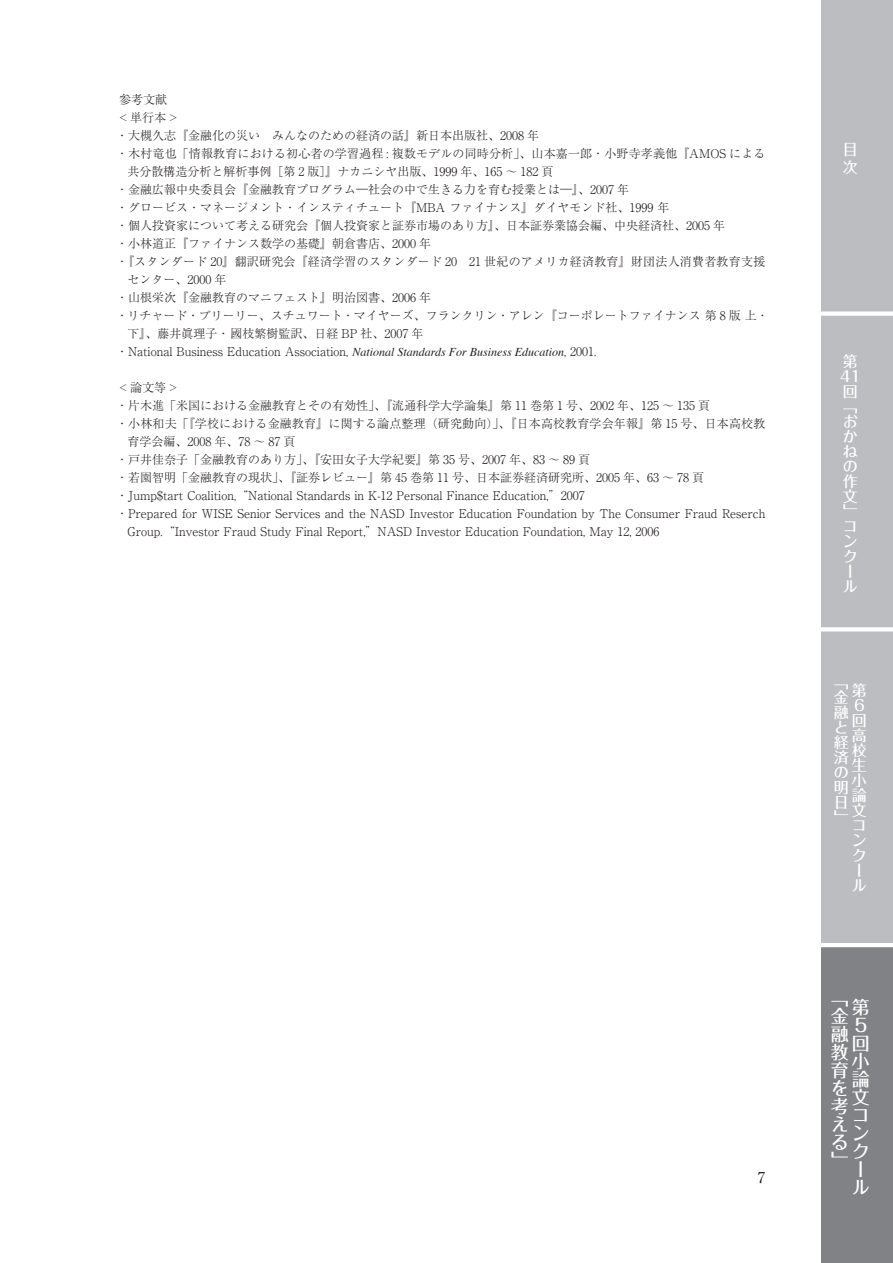
<style>
.page{position:relative;width:893px;height:1263px;background:#fff}
.page>*{position:absolute;margin:0;border:0;box-sizing:border-box;transform-origin:0 0}
.t1{font:500 18px/18px "Folk Pro";color:#fff}
.t2{font:500 15px/15px "Folk Pro";color:#fff}
.t3{font:15px "Ryumin Pro";color:#231f20}
.t4{font:300 12px "Ryumin Pro";color:#231f20}
.t5{font:300 12px "Ryumin Pro";letter-spacing:.02em;color:#231f20}
.s1{font-family:"Times";font-weight:400;font-style:italic}
</style>
<div class="page">
<div style="left:821px;top:0;width:72px;height:316px;background:#bcbdc0"></div>
<div style="left:821px;top:316px;width:72px;height:315px;background:#bcbdc0"></div>
<div style="left:821px;top:631px;width:72px;height:316px;background:#bcbdc0"></div>
<div style="left:821px;top:947px;width:72px;height:316px;background:#808285"></div>
<svg style="left:821px;top:627px;width:72px;height:4px"></svg>
<hr style="left:821px;top:943px;width:72px;height:4px;background:#fff">
<div style="left:821px;top:311px;width:72px;height:5px;background:#fff"></div>
<p class="t4" style="left:119px;top:90px;width:49px">参考文献</p>
<p class="t4" style="left:119px;top:108px;width:60px">&lt; 単行本 &gt;</p>
<p class="t4" style="left:116px;top:126px;width:424px">・大槻久志『金融化の災い　みんなのための経済の話』新日本出版社、2008 年</p>
<p class="t4" style="left:116px;top:144px;width:651px">・木村竜也「情報教育における初心者の学習過程 : 複数モデルの同時分析」、山本嘉一郎・小野寺孝義他『AMOS による</p>
<p class="t4" style="left:128px;top:162px;width:428px">共分散構造分析と解析事例［第 2 版］』ナカニシヤ出版、1999 年、165 ～ 182 頁</p>
<p class="t4" style="left:116px;top:180px;width:514px">・金融広報中央委員会『金融教育プログラム̶社会の中で生きる力を育む授業とは̶』、2007 年</p>
<p class="t4" style="left:116px;top:198px;width:555px">・グロービス・マネージメント・インスティチュート『MBA ファイナンス』ダイヤモンド社、1999 年</p>
<p class="t4" style="left:116px;top:216px;width:610px">・個人投資家について考える研究会『個人投資家と証券市場のあり方』、日本証券業協会編、中央経済社、2005 年</p>
<p class="t4" style="left:116px;top:234px;width:316px">・小林道正『ファイナンス数学の基礎』朝倉書店、2000 年</p>
<p class="t5" style="left:116px;top:252px;width:651px">・『スタンダード 20』翻訳研究会『経済学習のスタンダード 20　21 世紀のアメリカ経済教育』財団法人消費者教育支援</p>
<p class="t4" style="left:128px;top:270px;width:100px">センター、2000 年</p>
<p class="t4" style="left:116px;top:288px;width:316px">・山根栄次『金融教育のマニフェスト』明治図書、2006 年</p>
<p class="t4" style="left:116px;top:306px;width:654px">・リチャード・ブリーリー、スチュワート・マイヤーズ、フランクリン・アレン『コーポレートファイナンス 第 8 版 上・</p>
<p class="t4" style="left:128px;top:324px;width:297px">下』、藤井眞理子・ 國枝繁樹監訳、日経 BP 社、2007 年</p>
<p class="t4" style="left:116px;top:342px;width:482px">・National Business Education Association, <span class="s1">National Standards For Business Education</span>, 2001.</p>
<p class="t4" style="left:119px;top:378px;width:60px">&lt; 論文等 &gt;</p>
<p class="t4" style="left:116px;top:396px;width:595px">・片木進「米国における金融教育とその有効性」、『流通科学大学論集』第 11 巻第 1 号、2002 年、125 ～ 135 頁</p>
<p class="t4" style="left:116px;top:414px;width:651px">・小林和夫「『学校における金融教育』に関する論点整理（研究動向）」、『日本高校教育学会年報』第 15 号、日本高校教</p>
<p class="t4" style="left:128px;top:432px;width:169px">育学会編、2008 年、78 ～ 87 頁</p>
<p class="t4" style="left:116px;top:450px;width:475px">・戸井佳奈子「金融教育のあり方」、『安田女子大学紀要』第 35 号、2007 年、83 ～ 89 頁</p>
<p class="t4" style="left:116px;top:468px;width:589px">・若園智明「金融教育の現状」、『証券レビュー』第 45 巻第 11 号、日本証券経済研究所、2005 年、63 ～ 78 頁</p>
<p class="t4" style="left:116px;top:486px;width:470px">・Jump$tart Coalition,“National Standards in K-12 Personal Finance Education,”2007</p>
<p class="t4" style="left:116px;top:504px;width:651px">・Prepared for WISE Senior Services and the NASD Investor Education Foundation by The Consumer Fraud Reserch</p>
<p class="t4" style="left:128px;top:522px;width:533px">Group.“Investor Fraud Study Final Report,”NASD Investor Education Foundation, May 12, 2006</p>
<p class="t3" style="left:758px;top:1165px;width:9px">7</p>
<p class="t2" style="left:843px;top:138px;width:16px;line-height:18px">目次</p>
<p class="t2" style="left:840px;top:351px;width:22px">第<br>41回「おかねの作文」コンクール</p>
<p class="t2" style="left:852px;top:680px;width:16px">第<br>6回高校生小論文コンクール</p>
<p class="t2" style="left:834px;top:673px;width:16px">「金融と経済の明日」</p>
<h1 class="t1" style="left:852px;top:996px;width:19px">第<br>5回小論文コンクール</h1>
<h1 class="t1" style="left:831px;top:987px;width:19px;text-align:justify">「金融教育を考える」</h1>
</div>
